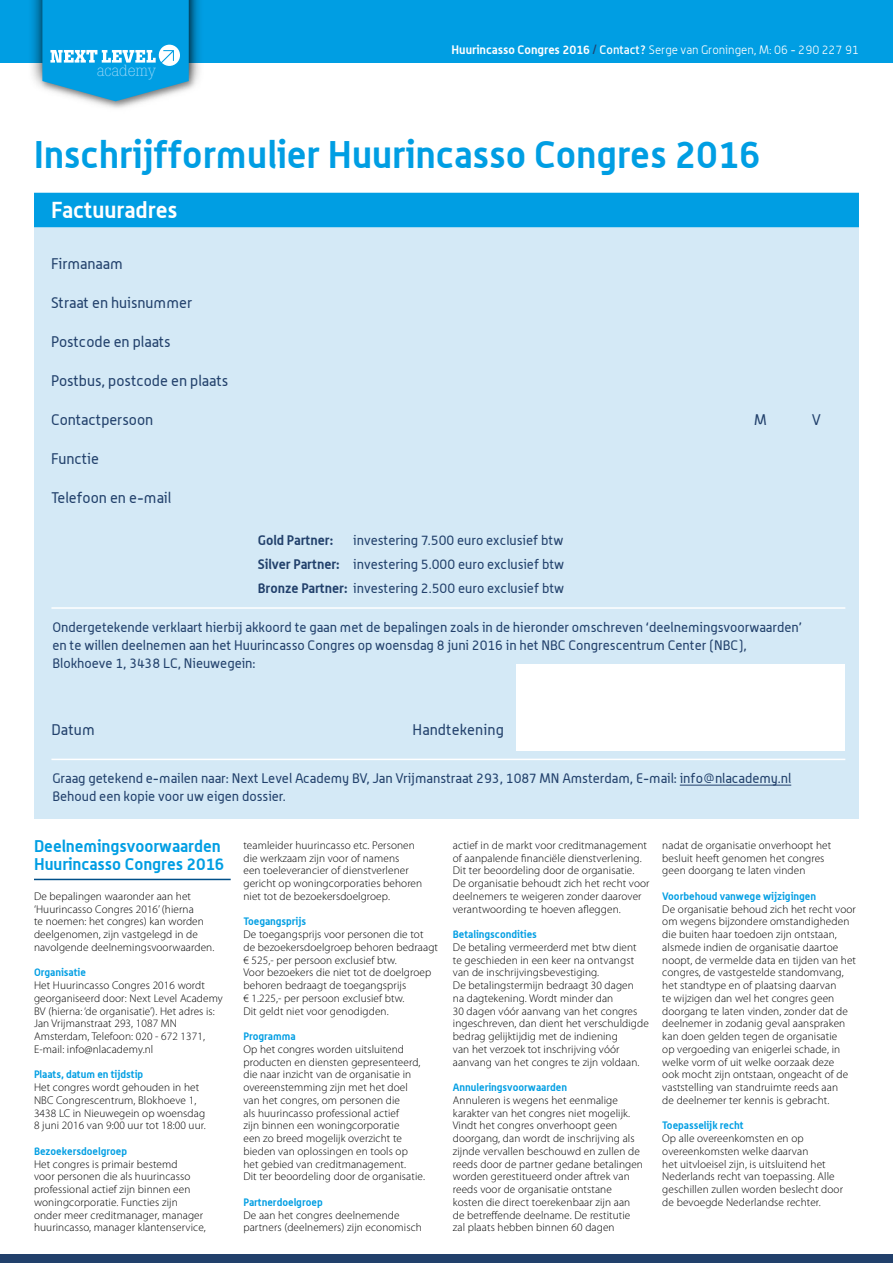
<style>
.page{position:relative;width:893px;height:1263px;background:#fff}
.page>*{position:absolute;margin:0;border:0;box-sizing:border-box;transform-origin:0 0}
.t1{font:700 37.5px "Alwyn";color:#009ee3}
.t2{font:700 22.5px "Alwyn";color:#fff}
.t3{font:700 16.5px/18px "Alwyn";color:#009ee3}
.t4{font:300 15.9px "Boton";letter-spacing:-.01em;color:#a1daf8}
.t5{font:15px "Alwyn";color:#21406b}
.t6{font:13.5px/18px "Alwyn";color:#21406b}
.t7{font:700 13.5px "Alwyn";color:#21406b}
.t8{font:300 12px "Alwyn";color:#fff}
.t9{font:300 11.25px/12.8px "Myriad Pro";letter-spacing:.01em;color:#000}
.t10{font:700 10.5px "Alwyn";color:#009ee3}
.s1{font-weight:700}
.s2{font-weight:700;color:#21406b}
.s3{font-weight:500}
</style>
<div class="page">
<div style="left:0;top:0;width:893px;height:63px;background:#009ee3"></div>
<div style="left:28px;top:0;width:179px;height:114px;background:#000;opacity:.75"></div>
<img style="left:37px;top:0;width:162px;height:111px">
<svg style="left:42px;top:0;width:147px;height:101px"></svg>
<div style="left:0;top:1254px;width:893px;height:9px;background:#21406b"></div>
<div style="left:34px;top:199px;width:825px;height:620px;background:#d4e9f6"></div>
<hr style="left:34px;top:879px;width:197px;height:1px;background:#004f89">
<div style="left:34px;top:193px;width:825px;height:34px;background:#009ee3"></div>
<hr style="left:680px;top:785px;width:111px;height:1px;background:#21406b">
<div style="left:517px;top:664px;width:328px;height:87px;background:#fff"></div>
<hr style="left:51px;top:607px;width:794px;height:2px;background:#fff">
<hr style="left:51px;top:759px;width:794px;height:1px;background:#fff">
<h3 class="t4" style="left:97px;top:61px;width:61px">academy</h3>
<p class="t8" style="left:451px;top:42px;width:409px"><span class="s1">Huurincasso Congres 2016</span> <span class="s2">/</span> <span class="s3">Contact?</span> Serge van Groningen, M: 06 - 290 227 91</p>
<h1 class="t1" style="left:34px;top:131px;width:728px">Inschrijfformulier Huurincasso Congres 2016</h1>
<h2 class="t2" style="left:51px;top:196px;width:128px">Factuuradres</h2>
<h3 class="t5" style="left:51px;top:255px;width:73px">Firmanaam</h3>
<h3 class="t5" style="left:51px;top:294px;width:143px">Straat en huisnummer</h3>
<h3 class="t5" style="left:51px;top:333px;width:121px">Postcode en plaats</h3>
<h3 class="t5" style="left:51px;top:372px;width:179px">Postbus, postcode en plaats</h3>
<h3 class="t5" style="left:51px;top:411px;width:104px">Contactpersoon</h3>
<h3 class="t5" style="left:754px;top:411px;width:14px">M</h3>
<h3 class="t5" style="left:812px;top:411px;width:11px">V</h3>
<h3 class="t5" style="left:51px;top:450px;width:50px">Functie</h3>
<h3 class="t5" style="left:51px;top:489px;width:122px">Telefoon en e-mail</h3>
<p class="t6" style="left:258px;top:528px;width:308px;line-height:24px;text-align:justify;text-indent:95px">investering 7.500 euro exclusief btw <span class="s1">Silver Partner:</span> investering 5.000 euro exclusief btw <span class="s1">Bronze Partner:</span> investering 2.500 euro exclusief btw</p>
<p class="t7" style="left:258px;top:532px;width:77px">Gold Partner:</p>
<p class="t6" style="left:52px;top:618px;width:751px">Ondergetekende verklaart hierbij akkoord te gaan met de bepalingen zoals in de hieronder omschreven ‘deelnemingsvoorwaarden’ en te willen deelnemen aan het Huurincasso Congres op woensdag 8 juni 2016 in het NBC Congrescentrum Center (NBC),<br>Blokhoeve 1, 3438 LC, Nieuwegein:</p>
<h3 class="t5" style="left:51px;top:720px;width:45px">Datum</h3>
<h3 class="t5" style="left:412px;top:720px;width:93px">Handtekening</h3>
<p class="t6" style="left:52px;top:769px;width:740px">Graag getekend e-mailen naar: Next Level Academy BV, Jan Vrijmanstraat 293, 1087 MN Amsterdam, E-mail: info@nlacademy.nl<br>Behoud een kopie voor uw eigen dossier.</p>
<h3 class="t3" style="left:34px;top:837px;width:192px">Deelnemingsvoorwaarden<br>Huurincasso Congres 2016</h3>
<p class="t9" style="left:34px;top:890px;width:182px">De bepalingen waaronder aan het ‘Huurincasso Congres 2016’ (hierna<br>te noemen: het congres) kan worden deelgenomen, zijn vastgelegd in de navolgende deelnemingsvoorwaarden.</p>
<p class="t10" style="left:34px;top:966px;width:53px">Organisatie</p>
<p class="t9" style="left:34px;top:979px;width:190px">Het Huurincasso Congres 2016 wordt georganiseerd door: Next Level Academy BV (hierna: ‘de organisatie’). Het adres is:<br>Jan Vrijmanstraat 293, 1087 MN Amsterdam, Telefoon: 020 - 672 1371, E-mail: info@nlacademy.nl</p>
<p class="t10" style="left:34px;top:1068px;width:111px">Plaats, datum en tijdstip</p>
<p class="t9" style="left:34px;top:1081px;width:173px">Het congres wordt gehouden in het NBC Congrescentrum, Blokhoeve 1, 3438 LC in Nieuwegein op woensdag 8 juni 2016 van 9:00 uur tot 18:00 uur.</p>
<p class="t10" style="left:34px;top:1144px;width:95px">Bezoekersdoelgroep</p>
<p class="t9" style="left:34px;top:1158px;width:173px">Het congres is primair bestemd<br>voor personen die als huurincasso professional actief zijn binnen een woningcorporatie. Functies zijn onder meer creditmanager, manager huurincasso, manager klantenservice,</p>
<p class="t9" style="left:243px;top:839px;width:180px">teamleider huurincasso etc. Personen die werkzaam zijn voor of namens<br>een toeleverancier of dienstverlener gericht op woningcorporaties behoren niet tot de bezoekersdoelgroep.</p>
<p class="t10" style="left:243px;top:915px;width:64px">Toegangsprijs</p>
<p class="t9" style="left:243px;top:928px;width:196px">De toegangsprijs voor personen die tot<br>de bezoekersdoelgroep behoren bedraagt € 525,- per persoon exclusief btw.<br>Voor bezoekers die niet tot de doelgroep behoren bedraagt de toegangsprijs<br>€ 1.225,- per persoon exclusief btw.<br>Dit geldt niet voor genodigden.</p>
<p class="t10" style="left:243px;top:1030px;width:54px">Programma</p>
<p class="t9" style="left:243px;top:1043px;width:183px">Op het congres worden uitsluitend producten en diensten gepresenteerd, die naar inzicht van de organisatie in overeenstemming zijn met het doel van het congres, om personen die<br>als huurincasso professional actief<br>zijn binnen een woningcorporatie<br>een zo breed mogelijk overzicht te bieden van oplossingen en tools op het gebied van creditmanagement.<br>Dit ter beoordeling door de organisatie.</p>
<p class="t10" style="left:243px;top:1195px;width:81px">Partnerdoelgroep</p>
<p class="t9" style="left:243px;top:1209px;width:180px">De aan het congres deelnemende partners (deelnemers) zijn economisch</p>
<p class="t9" style="left:453px;top:839px;width:198px">actief in de markt voor creditmanagement of aanpalende financiële dienstverlening.<br>Dit ter beoordeling door de organisatie.<br>De organisatie behoudt zich het recht voor deelnemers te weigeren zonder daarover verantwoording te hoeven afleggen.</p>
<p class="t10" style="left:453px;top:928px;width:86px">Betalingscondities</p>
<p class="t9" style="left:453px;top:941px;width:197px">De betaling vermeerderd met btw dient<br>te geschieden in een keer na ontvangst van de inschrijvingsbevestiging.<br>De betalingstermijn bedraagt 30 dagen<br>na dagtekening. Wordt minder dan<br>30 dagen vóór aanvang van het congres ingeschreven, dan dient het verschuldigde bedrag gelijktijdig met de indiening<br>van het verzoek tot inschrijving vóór aanvang van het congres te zijn voldaan.</p>
<p class="t10" style="left:453px;top:1081px;width:116px">Annuleringsvoorwaarden</p>
<p class="t9" style="left:453px;top:1094px;width:192px">Annuleren is wegens het eenmalige karakter van het congres niet mogelijk.<br>Vindt het congres onverhoopt geen doorgang, dan wordt de inschrijving als zijnde vervallen beschouwd en zullen de reeds door de partner gedane betalingen worden gerestitueerd onder aftrek van reeds voor de organisatie ontstane kosten die direct toerekenbaar zijn aan de betreffende deelname. De restitutie zal plaats hebben binnen 60 dagen</p>
<p class="t9" style="left:662px;top:839px;width:170px">nadat de organisatie onverhoopt het besluit heeft genomen het congres geen doorgang te laten vinden</p>
<p class="t10" style="left:662px;top:889px;width:155px">Voorbehoud vanwege wijzigingen</p>
<p class="t9" style="left:662px;top:903px;width:195px">De organisatie behoud zich het recht voor om wegens bijzondere omstandigheden die buiten haar toedoen zijn ontstaan, alsmede indien de organisatie daartoe noopt, de vermelde data en tijden van het congres, de vastgestelde standomvang, het standtype en of plaatsing daarvan<br>te wijzigen dan wel het congres geen doorgang te laten vinden, zonder dat de deelnemer in zodanig geval aanspraken kan doen gelden tegen de organisatie<br>op vergoeding van enigerlei schade, in welke vorm of uit welke oorzaak deze<br>ook mocht zijn ontstaan, ongeacht of de vaststelling van standruimte reeds aan<br>de deelnemer ter kennis is gebracht.</p>
<p class="t10" style="left:662px;top:1119px;width:83px">Toepasselijk recht</p>
<p class="t9" style="left:662px;top:1132px;width:182px">Op alle overeenkomsten en op overeenkomsten welke daarvan<br>het uitvloeisel zijn, is uitsluitend het Nederlands recht van toepassing. Alle geschillen zullen worden beslecht door de bevoegde Nederlandse rechter.</p>
</div>
